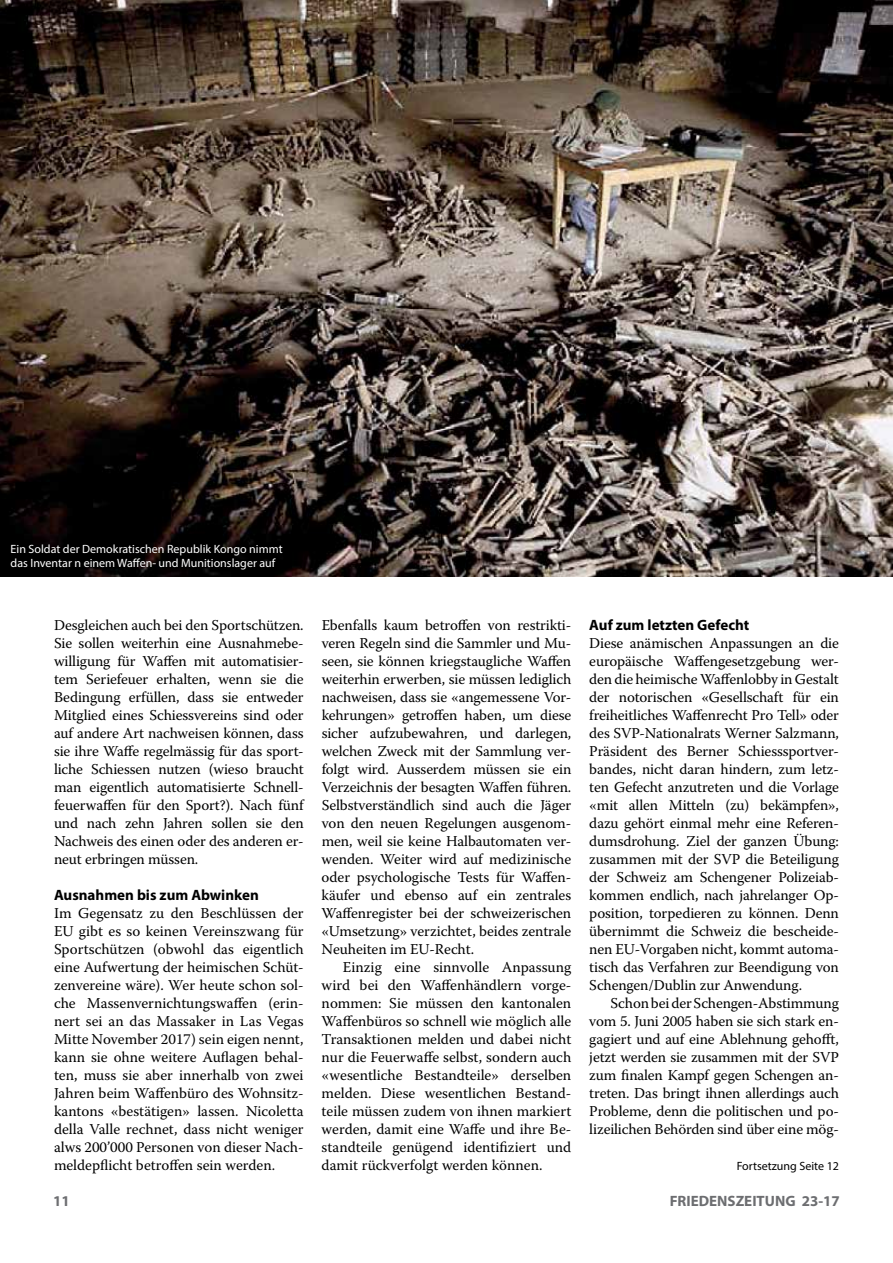
<style>
.page{position:relative;width:893px;height:1263px;background:#fff}
.page>*{position:absolute;margin:0;border:0;box-sizing:border-box;transform-origin:0 0}
.t1{font:15px/18px "Warnock Pro";letter-spacing:-.005em;color:#000;text-align:justify}
.t2{font:700 15px "Myriad Pro";color:#000}
.t3{font:700 15px "Myriad Pro";color:#6d6e71}
.t4{font:12px/14.4px "Myriad Pro";color:#fff}
.t5{font:12px "Myriad Pro";color:#000}
</style>
<div class="page">
<img style="left:0;top:0;width:893px;height:576px">
<p class="t4" style="left:11px;top:541px;width:274px">Ein Soldat der Demokratischen Republik Kongo nimmt das Inventar n einem Waffen- und Munitionslager auf</p>
<p class="t1" style="left:54px;top:616px;width:251px">Desgleichen auch bei den Sportschützen.<br>Sie sollen weiterhin eine Ausnahmebe&shy;willigung für Waffen mit automatisier&shy;tem Seriefeuer erhalten, wenn sie die Bedingung erfüllen, dass sie entweder Mitglied eines Schiessvereins sind oder auf andere Art nachweisen können, dass sie ihre Waffe regelmässig für das sport&shy;liche Schiessen nutzen (wieso braucht man eigentlich automatisierte Schnell&shy;feuerwaffen für den Sport?). Nach fünf und nach zehn Jahren sollen sie den Nachweis des einen oder des anderen er&shy;neut erbringen müssen.</p>
<p class="t2" style="left:54px;top:885px;width:206px">Ausnahmen bis zum Abwinken</p>
<p class="t1" style="left:54px;top:904px;width:251px">Im Gegensatz zu den Beschlüssen der EU gibt es so keinen Vereinszwang für Sportschützen (obwohl das eigentlich eine Aufwertung der heimischen Schüt&shy;zenvereine wäre). Wer heute schon sol&shy;che Massenvernichtungswaffen (erin&shy;nert sei an das Massaker in Las Vegas Mitte November 2017) sein eigen nennt, kann sie ohne weitere Auflagen behal&shy;ten, muss sie aber innerhalb von zwei Jahren beim Waffenbüro des Wohnsitz&shy;kantons «bestätigen» lassen. Nicoletta della Valle rechnet, dass nicht weniger alws 200’000 Personen von dieser Nach&shy;meldepflicht betroffen sein werden.</p>
<p class="t1" style="left:322px;top:616px;width:251px">Ebenfalls kaum betroffen von restrikti&shy;veren Regeln sind die Sammler und Mu&shy;seen, sie können kriegstaugliche Waffen weiterhin erwerben, sie müssen lediglich nachweisen, dass sie «angemessene Vor&shy;kehrungen» getroffen haben, um diese sicher aufzubewahren, und darlegen, welchen Zweck mit der Sammlung ver&shy;folgt wird. Ausserdem müssen sie ein Verzeichnis der besagten Waffen führen.<br>Selbstverständlich sind auch die Jäger von den neuen Regelungen ausgenom&shy;men, weil sie keine Halbautomaten ver&shy;wenden. Weiter wird auf medizinische oder psychologische Tests für Waffen&shy;käufer und ebenso auf ein zentrales Waffenregister bei der schweizerischen «Umsetzung» verzichtet, beides zentrale Neuheiten im EU-Recht.</p>
<p class="t1" style="left:322px;top:958px;width:251px;text-indent:21px">Einzig eine sinnvolle Anpassung wird bei den Waffenhändlern vorge&shy;nommen: Sie müssen den kantonalen Waffenbüros so schnell wie möglich alle Transaktionen melden und dabei nicht nur die Feuerwaffe selbst, sondern auch «wesentliche Bestandteile» derselben melden. Diese wesentlichen Bestand&shy;teile müssen zudem von ihnen markiert werden, damit eine Waffe und ihre Be&shy;standteile genügend identifiziert und damit rückverfolgt werden können.</p>
<p class="t2" style="left:589px;top:615px;width:162px">Auf zum letzten Gefecht</p>
<p class="t1" style="left:589px;top:634px;width:251px">Diese anämischen Anpassungen an die europäische Waffengesetzgebung wer&shy;den die heimische Waffenlobby in Gestalt der notorischen «Gesellschaft für ein freiheitliches Waffenrecht Pro Tell» oder des SVP-Nationalrats Werner Salzmann, Präsident des Berner Schiesssportver&shy;bandes, nicht daran hindern, zum letz&shy;ten Gefecht anzutreten und die Vorlage «mit allen Mitteln (zu) bekämpfen», dazu gehört einmal mehr eine Referen&shy;dumsdrohung. Ziel der ganzen Übung: zusammen mit der SVP die Beteiligung der Schweiz am Schengener Polizeiab&shy;kommen endlich, nach jahrelanger Op&shy;position, torpedieren zu können. Denn übernimmt die Schweiz die bescheide&shy;nen EU-Vorgaben nicht, kommt automa&shy;tisch das Verfahren zur Beendigung von Schengen/Dublin zur Anwendung.</p>
<p class="t1" style="left:589px;top:994px;width:251px;text-indent:21px">Schon bei der Schengen-Abstimmung vom 5. Juni 2005 haben sie sich stark en&shy;gagiert und auf eine Ablehnung gehofft, jetzt werden sie zusammen mit der SVP zum finalen Kampf gegen Schengen an&shy;treten. Das bringt ihnen allerdings auch Probleme, denn die politischen und po&shy;lizeilichen Behörden sind über eine mög-</p>
<p class="t5" style="left:737px;top:1158px;width:104px">Fortsetzung Seite 12</p>
<p class="t3" style="left:53px;top:1191px;width:18px">11</p>
<p class="t3" style="left:670px;top:1191px;width:172px">FRIEDENSZEITUNG 23-17</p>
</div>
